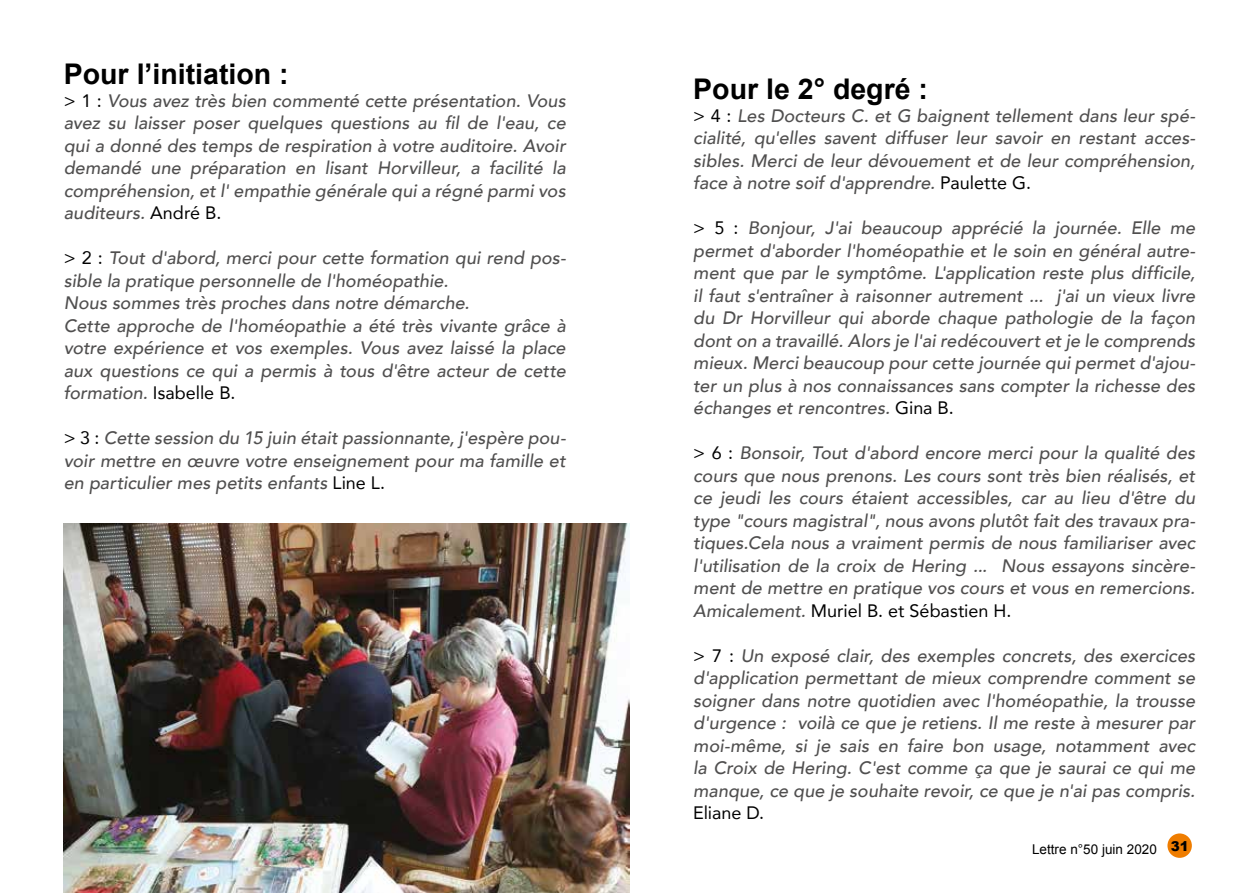
<style>
.page{position:relative;width:1259px;height:893px;background:#fff}
.page>*{position:absolute;margin:0;border:0;box-sizing:border-box;transform-origin:0 0}
.t1{font:700 28.5px "Arial";color:#000}
.t2{font:italic 500 18px/22.5px "Avenir";letter-spacing:.005em;color:#504f4f;text-align:justify}
.t3{font:18px "Avenir";letter-spacing:-.005em;color:#000}
.t4{font:13.5px "Arial";color:#000}
.s1{font-weight:400;font-style:normal;color:#000}
</style>
<div class="page">
<div style="left:1167px;top:833px;width:24px;height:25px;background:#ef7d00;border-radius:50%"></div>
<img style="left:64px;top:523px;width:565px;height:370px">
<h1 class="t1" style="left:64px;top:55px;width:226px">Pour l’initiation :</h1>
<p class="t2" style="left:64px;top:89px;width:503px"><span class="s1">&gt; 1 :</span> Vous avez très bien commenté cette présentation. Vous avez su laisser poser quelques questions au fil de l'eau, ce qui a donné des temps de respiration à votre auditoire. Avoir demandé une préparation en lisant Horvilleur, a facilité la compréhension, et l' empathie générale qui a régné parmi vos auditeurs. <span class="s1">André B.</span></p>
<p class="t2" style="left:64px;top:247px;width:503px;text-align:left"><span class="s1">&gt; 2 :</span> Tout d'abord, merci pour cette formation qui rend pos&shy;sible la pratique personnelle de l'homéopathie.<br>Nous sommes très proches dans notre démarche.<br>Cette approche de l'homéopathie a été très vivante grâce à votre expérience et vos exemples. Vous avez laissé la place aux questions ce qui a permis à tous d'être acteur de cette formation. <span class="s1">Isabelle B.</span></p>
<p class="t2" style="left:64px;top:427px;width:503px"><span class="s1">&gt; 3 :</span> Cette session du 15 juin était passionnante, j'espère pou&shy;voir mettre en œuvre votre enseignement pour ma famille et en particulier mes petits enfants <span class="s1">Line L.</span></p>
<h1 class="t1" style="left:693px;top:70px;width:236px">Pour le 2° degré :</h1>
<p class="t2" style="left:693px;top:104px;width:503px"><span class="s1">&gt; 4 :</span> Les Docteurs C. et G baignent tellement dans leur spé&shy;cialité, qu'elles savent diffuser leur savoir en restant acces&shy;sibles. Merci de leur dévouement et de leur compréhension, face à notre soif d'apprendre. <span class="s1">Paulette G.</span></p>
<p class="t2" style="left:693px;top:217px;width:503px"><span class="s1">&gt; 5 :</span> Bonjour, J'ai beaucoup apprécié la journée. Elle me permet d'aborder l'homéopathie et le soin en général autre&shy;ment que par le symptôme. L'application reste plus difficile, il faut s'entraîner à raisonner autrement ... j'ai un vieux livre du Dr Horvilleur qui aborde chaque pathologie de la façon dont on a travaillé. Alors je l'ai redécouvert et je le comprends mieux. Merci beaucoup pour cette journée qui permet d'ajou&shy;ter un plus à nos connaissances sans compter la richesse des échanges et rencontres. <span class="s1">Gina B.</span></p>
<p class="t2" style="left:693px;top:442px;width:503px"><span class="s1">&gt; 6 :</span> Bonsoir, Tout d'abord encore merci pour la qualité des cours que nous prenons. Les cours sont très bien réalisés, et ce jeudi les cours étaient accessibles, car au lieu d'être du type "cours magistral", nous avons plutôt fait des travaux pra&shy;tiques.Cela nous a vraiment permis de nous familiariser avec l'utilisation de la croix de Hering ... Nous essayons sincère&shy;ment de mettre en pratique vos cours et vous en remercions.<br>Amicalement. <span class="s1">Muriel B. et Sébastien H.</span></p>
<p class="t2" style="left:693px;top:644px;width:503px"><span class="s1">&gt; 7 :</span> Un exposé clair, des exemples concrets, des exercices d'application permettant de mieux comprendre comment se soigner dans notre quotidien avec l'homéopathie, la trousse d'urgence : voilà ce que je retiens. Il me reste à mesurer par moi-même, si je sais en faire bon usage, notamment avec la Croix de Hering. C'est comme ça que je saurai ce qui me manque, ce que je souhaite revoir, ce que je n'ai pas compris.</p>
<p class="t3" style="left:693px;top:798px;width:72px">Eliane D.</p>
<p class="t4" style="left:1032px;top:840px;width:158px">Lettre n°50 juin 2020 <sup>31</sup></p>
</div>
